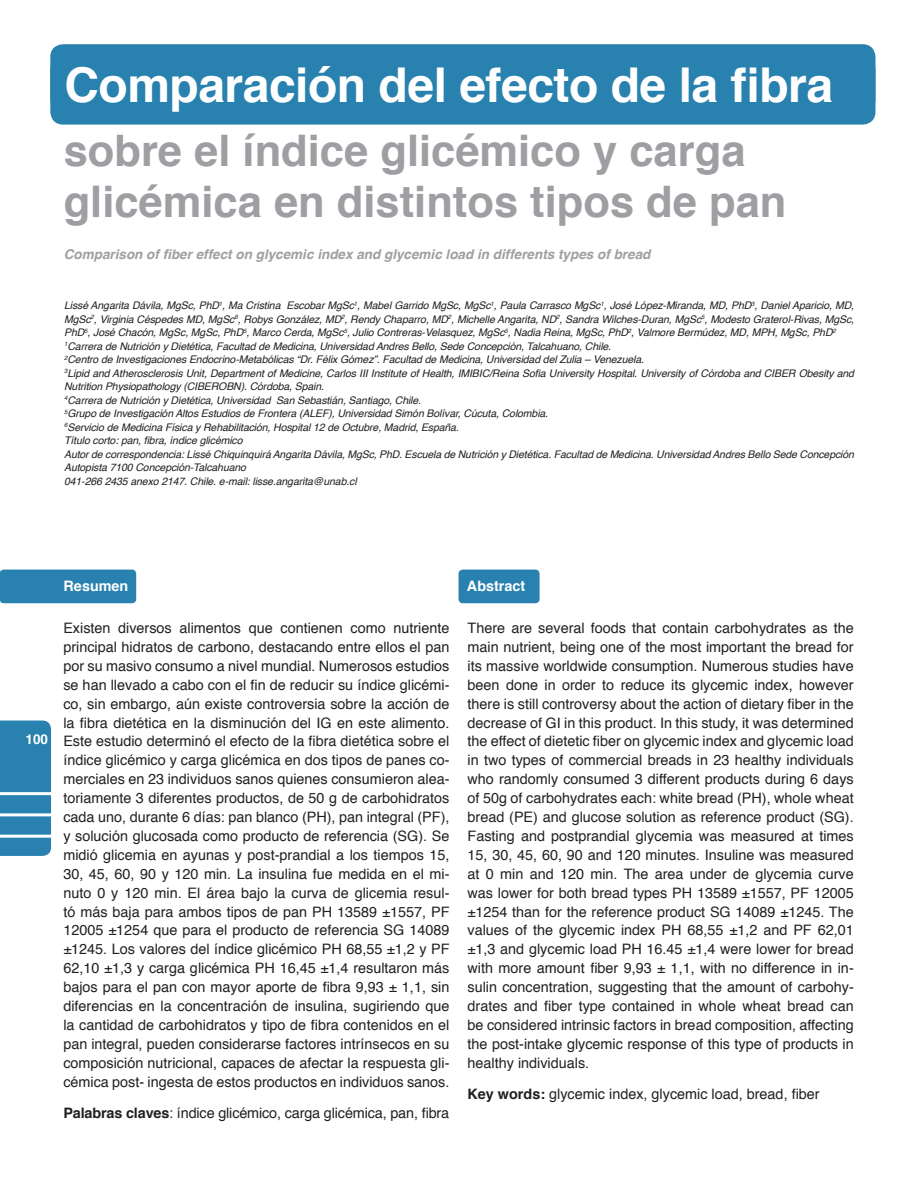
<style>
.page{position:relative;width:918px;height:1188px;background:#fff}
.page>*{position:absolute;margin:0;border:0;box-sizing:border-box;transform-origin:0 0}
.t1{font:700 48px "Helvetica";letter-spacing:-.01em;color:#fff}
.t2{font:700 43.5px/51px "Helvetica";color:#9d9fa2}
.t3{font:14.4px/18.9px "Helvetica";color:#231f20;text-align:justify}
.t4{font:700 14.4px "Helvetica";color:#fff}
.t5{font:italic 700 13.5px "Helvetica";color:#9d9fa2}
.t6{font:700 13.5px "Helvetica";color:#fff}
.t7{font:italic 10.5px/13.5px "Helvetica";letter-spacing:-.01em;color:#231f20}
.s1{font-weight:700}
</style>
<div class="page">
<div style="left:0;top:721px;width:51px;height:135px;background:#2881ae"></div>
<hr style="left:0;top:835px;width:51px;height:3px;background:#fff">
<hr style="left:0;top:813px;width:51px;height:3px;background:#fff">
<hr style="left:0;top:792px;width:51px;height:3px;background:#fff">
<div style="left:50px;top:44px;width:825px;height:68px;background:#2881ae;border-radius:13px"></div>
<div style="left:50px;top:57px;width:825px;height:68px;background:#2881ae;border-radius:13px"></div>
<div style="left:0;top:570px;width:136px;height:33px;background:#2881ae;border-radius:4px"></div>
<div style="left:459px;top:570px;width:81px;height:33px;background:#2881ae;border-radius:4px"></div>
<p class="t1" style="left:64px;top:46px;width:770px">Comparación del efecto de la fibra</p>
<p class="t2" style="left:64px;top:126px;width:724px">sobre el índice glicémico y carga glicémica en distintos tipos de pan</p>
<p class="t5" style="left:64px;top:243px;width:588px">Comparison of fiber effect on glycemic index and glycemic load in differents types of bread</p>
<p class="t7" style="left:64px;top:299px;width:792px;text-align:justify">Lissé Angarita Dávila, MgSc, PhD<sup>1</sup>, Ma Cristina Escobar MgSc<sup>1</sup>, Mabel Garrido MgSc, MgSc<sup>1</sup>, Paula Carrasco MgSc<sup>1</sup>, José López-Miranda, MD, PhD<sup>3</sup>, Daniel Aparicio, MD, MgSc<sup>2</sup>, Virginia Céspedes MD, MgSc<sup>6</sup>, Robys González, MD<sup>2</sup>, Rendy Chaparro, MD<sup>2</sup>, Michelle Angarita, ND<sup>2</sup>, Sandra Wilches-Duran, MgSc<sup>5</sup>, Modesto Graterol-Rivas, MgSc, PhD<sup>5</sup>, José Chacón, MgSc, MgSc, PhD<sup>5</sup>, Marco Cerda, MgSc<sup>5</sup>, Julio Contreras-Velasquez, MgSc<sup>5</sup>, Nadia Reina, MgSc, PhD<sup>2</sup>, Valmore Bermúdez, MD, MPH, MgSc, PhD<sup>2</sup></p>
<p class="t7" style="left:64px;top:340px;width:549px"><sup>1</sup>Carrera de Nutrición y Dietética, Facultad de Medicina, Universidad Andres Bello, Sede Concepción, Talcahuano, Chile.</p>
<p class="t7" style="left:64px;top:353px;width:581px"><sup>2</sup>Centro de Investigaciones Endocrino-Metabólicas “Dr. Félix Gómez”. Facultad de Medicina, Universidad del Zulia – Venezuela.</p>
<p class="t7" style="left:64px;top:367px;width:791px"><sup>3</sup>Lipid and Atherosclerosis Unit, Department of Medicine, Carlos III Institute of Health, IMIBIC/Reina Sofia University Hospital. University of Córdoba and CIBER Obesity and<br>Nutrition Physiopathology (CIBEROBN). Córdoba, Spain.</p>
<p class="t7" style="left:64px;top:394px;width:359px"><sup>4</sup>Carrera de Nutrición y Dietética, Universidad San Sebastián, Santiago, Chile.</p>
<p class="t7" style="left:64px;top:407px;width:486px"><sup>5</sup>Grupo de Investigación Altos Estudios de Frontera (ALEF), Universidad Simón Bolívar, Cúcuta, Colombia.</p>
<p class="t7" style="left:64px;top:421px;width:396px"><sup>6</sup>Servicio de Medicina Física y Rehabilitación, Hospital 12 de Octubre, Madrid, España.</p>
<p class="t7" style="left:64px;top:434px;width:180px">Título corto: pan, fibra, índice glicémico</p>
<p class="t7" style="left:64px;top:448px;width:791px">Autor de correspondencia: Lissé Chiquinquirá Angarita Dávila, MgSc, PhD. Escuela de Nutrición y Dietética. Facultad de Medicina. Universidad Andres Bello Sede Concepción<br>Autopista 7100 Concepción-Talcahuano</p>
<p class="t7" style="left:64px;top:475px;width:294px">041-266 2435 anexo 2147. Chile. e-mail: lisse.angarita@unab.cl</p>
<p class="t6" style="left:26px;top:729px;width:24px">100</p>
<p class="t4" style="left:64px;top:575px;width:66px">Resumen</p>
<p class="t3" style="left:63px;top:619px;width:388px">Existen diversos alimentos que contienen como nutriente principal hidratos de carbono, destacando entre ellos el pan por su masivo consumo a nivel mundial. Numerosos estudios se han llevado a cabo con el fin de reducir su índice glicémi&shy;co, sin embargo, aún existe controversia sobre la acción de la fibra dietética en la disminución del IG en este alimento.<br>Este estudio determinó el efecto de la fibra dietética sobre el índice glicémico y carga glicémica en dos tipos de panes co&shy;merciales en 23 individuos sanos quienes consumieron alea&shy;toriamente 3 diferentes productos, de 50 g de carbohidratos cada uno, durante 6 días: pan blanco (PH), pan integral (PF), y solución glucosada como producto de referencia (SG). Se midió glicemia en ayunas y post-prandial a los tiempos 15, 30, 45, 60, 90 y 120 min. La insulina fue medida en el mi&shy;nuto 0 y 120 min. El área bajo la curva de glicemia resul&shy;tó más baja para ambos tipos de pan PH 13589 ±1557, PF 12005 ±1254 que para el producto de referencia SG 14089 ±1245. Los valores del índice glicémico PH 68,55 ±1,2 y PF 62,10 ±1,3 y carga glicémica PH 16,45 ±1,4 resultaron más bajos para el pan con mayor aporte de fibra 9,93 ± 1,1, sin diferencias en la concentración de insulina, sugiriendo que la cantidad de carbohidratos y tipo de fibra contenidos en el pan integral, pueden considerarse factores intrínsecos en su composición nutricional, capaces de afectar la respuesta gli&shy;cémica post- ingesta de estos productos en individuos sanos.</p>
<p class="t3" style="left:63px;top:1104px;width:387px"><span class="s1">Palabras claves</span>: índice glicémico, carga glicémica, pan, fibra</p>
<p class="t4" style="left:467px;top:575px;width:60px">Abstract</p>
<p class="t3" style="left:468px;top:619px;width:388px">There are several foods that contain carbohydrates as the main nutrient, being one of the most important the bread for its massive worldwide consumption. Numerous studies have been done in order to reduce its glycemic index, however there is still controversy about the action of dietary fiber in the decrease of GI in this product. In this study, it was determined the effect of dietetic fiber on glycemic index and glycemic load in two types of commercial breads in 23 healthy individuals who randomly consumed 3 different products during 6 days of 50g of carbohydrates each: white bread (PH), whole wheat bread (PE) and glucose solution as reference product (SG).<br>Fasting and postprandial glycemia was measured at times 15, 30, 45, 60, 90 and 120 minutes. Insuline was measured at 0 min and 120 min. The area under de glycemia curve was lower for both bread types PH 13589 ±1557, PF 12005 ±1254 than for the reference product SG 14089 ±1245. The values of the glycemic index PH 68,55 ±1,2 and PF 62,01 ±1,3 and glycemic load PH 16.45 ±1,4 were lower for bread with more amount fiber 9,93 ± 1,1, with no difference in in&shy;sulin concentration, suggesting that the amount of carbohy&shy;drates and fiber type contained in whole wheat bread can be considered intrinsic factors in bread composition, affecting the post-intake glycemic response of this type of products in healthy individuals.</p>
<p class="t3" style="left:468px;top:1085px;width:354px"><span class="s1">Key words:</span> glycemic index, glycemic load, bread, fiber</p>
</div>
